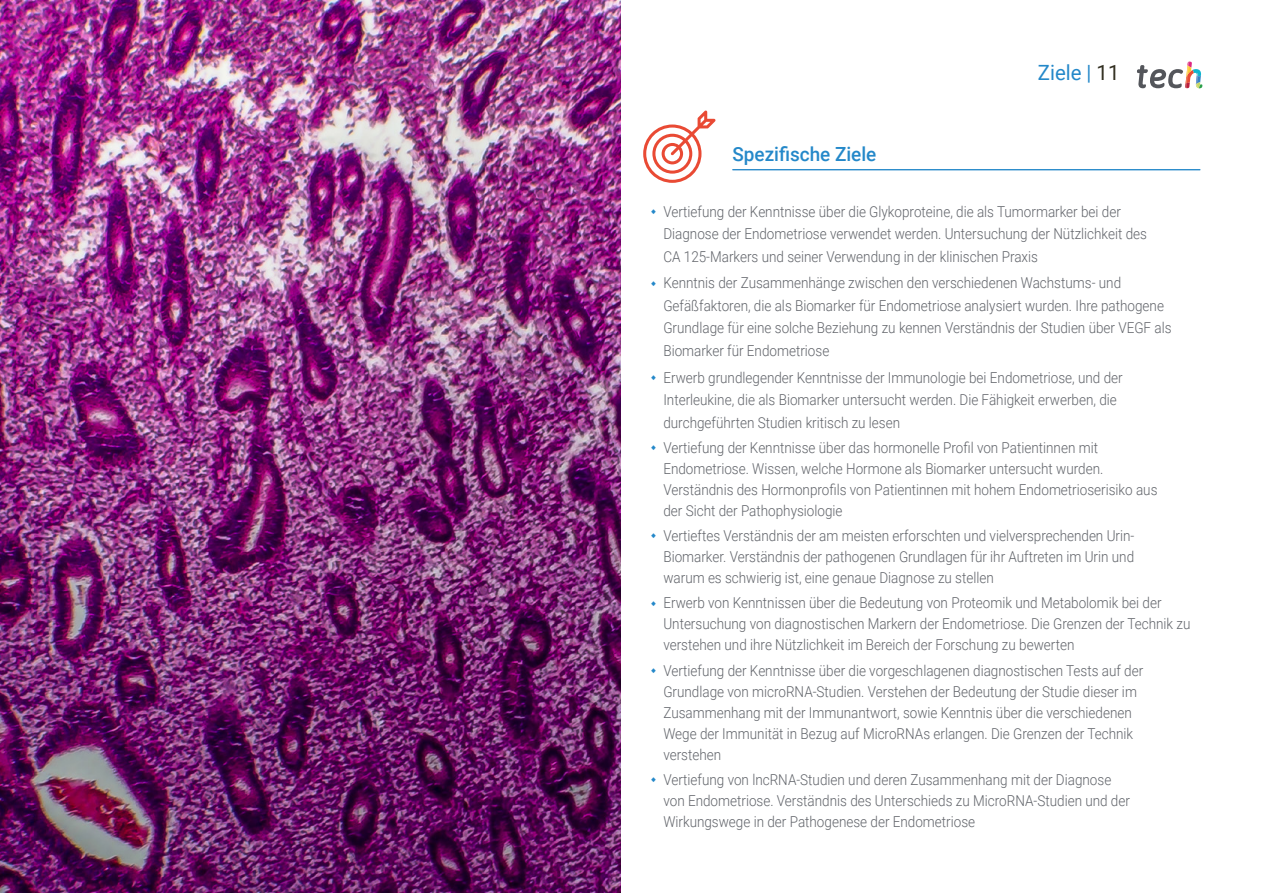
<style>
.page{position:relative;width:1263px;height:893px;background:#fff}
.page>*{position:absolute;margin:0;border:0;box-sizing:border-box;transform-origin:0 0}
.t1{font:21px "Roboto";color:#2488c9}
.t2{font:500 19.5px "Roboto";color:#2488c9}
.t3{font:300 15px/21px "Roboto";color:#61646a;scale:.9 1}
.s1{color:#312e20}
</style>
<div class="page">
<svg style="left:643px;top:110px;width:73px;height:73px"></svg>
<hr style="left:732px;top:169px;width:468px;height:1px;background:#2488c9">
<img style="left:0;top:0;width:621px;height:893px">
<svg style="left:1137px;top:62px;width:65px;height:27px"></svg>
<h2 class="t2" style="left:732px;top:141px;width:145px">Spezifische Ziele</h2>
<h1 class="t1" style="left:1038px;top:57px;width:83px">Ziele | <span class="s1">11</span></h1>
<p class="t3" style="left:663px;top:200px;width:539px;line-height:22.5px">Vertiefung der Kenntnisse über die Glykoproteine, die als Tumormarker bei der<br>Diagnose der Endometriose verwendet werden. Untersuchung der Nützlichkeit des<br>CA 125-Markers und seiner Verwendung in der klinischen Praxis</p>
<p class="t3" style="left:663px;top:271px;width:566px;line-height:22.5px">Kenntnis der Zusammenhänge zwischen den verschiedenen Wachstums- und Gefäßfaktoren, die als Biomarker für Endometriose analysiert wurden. Ihre pathogene Grundlage für eine solche Beziehung zu kennen Verständnis der Studien über VEGF als Biomarker für Endometriose</p>
<p class="t3" style="left:663px;top:366px;width:512px;line-height:22.5px">Erwerb grundlegender Kenntnisse der Immunologie bei Endometriose, und der<br>Interleukine, die als Biomarker untersucht werden. Die Fähigkeit erwerben, die durchgeführten Studien kritisch zu lesen</p>
<p class="t3" style="left:663px;top:437px;width:551px">Vertiefung der Kenntnisse über das hormonelle Profil von Patientinnen mit Endometriose. Wissen, welche Hormone als Biomarker untersucht wurden.<br>Verständnis des Hormonprofils von Patientinnen mit hohem Endometrioserisiko aus der Sicht der Pathophysiologie</p>
<p class="t3" style="left:663px;top:525px;width:525px;text-align:justify">Vertieftes Verständnis der am meisten erforschten und vielversprechenden Urin-Biomarker. Verständnis der pathogenen Grundlagen für ihr Auftreten im Urin und warum es schwierig ist, eine genaue Diagnose zu stellen</p>
<p class="t3" style="left:663px;top:592px;width:587px">Erwerb von Kenntnissen über die Bedeutung von Proteomik und Metabolomik bei der<br>Untersuchung von diagnostischen Markern der Endometriose. Die Grenzen der Technik zu verstehen und ihre Nützlichkeit im Bereich der Forschung zu bewerten</p>
<p class="t3" style="left:663px;top:659px;width:535px">Vertiefung der Kenntnisse über die vorgeschlagenen diagnostischen Tests auf der Grundlage von microRNA-Studien. Verstehen der Bedeutung der Studie dieser im Zusammenhang mit der Immunantwort, sowie Kenntnis über die verschiedenen Wege der Immunität in Bezug auf MicroRNAs erlangen. Die Grenzen der Technik verstehen</p>
<p class="t3" style="left:663px;top:769px;width:520px">Vertiefung von lncRNA-Studien und deren Zusammenhang mit der Diagnose von Endometriose. Verständnis des Unterschieds zu MicroRNA-Studien und der<br>Wirkungswege in der Pathogenese der Endometriose</p>
</div>
